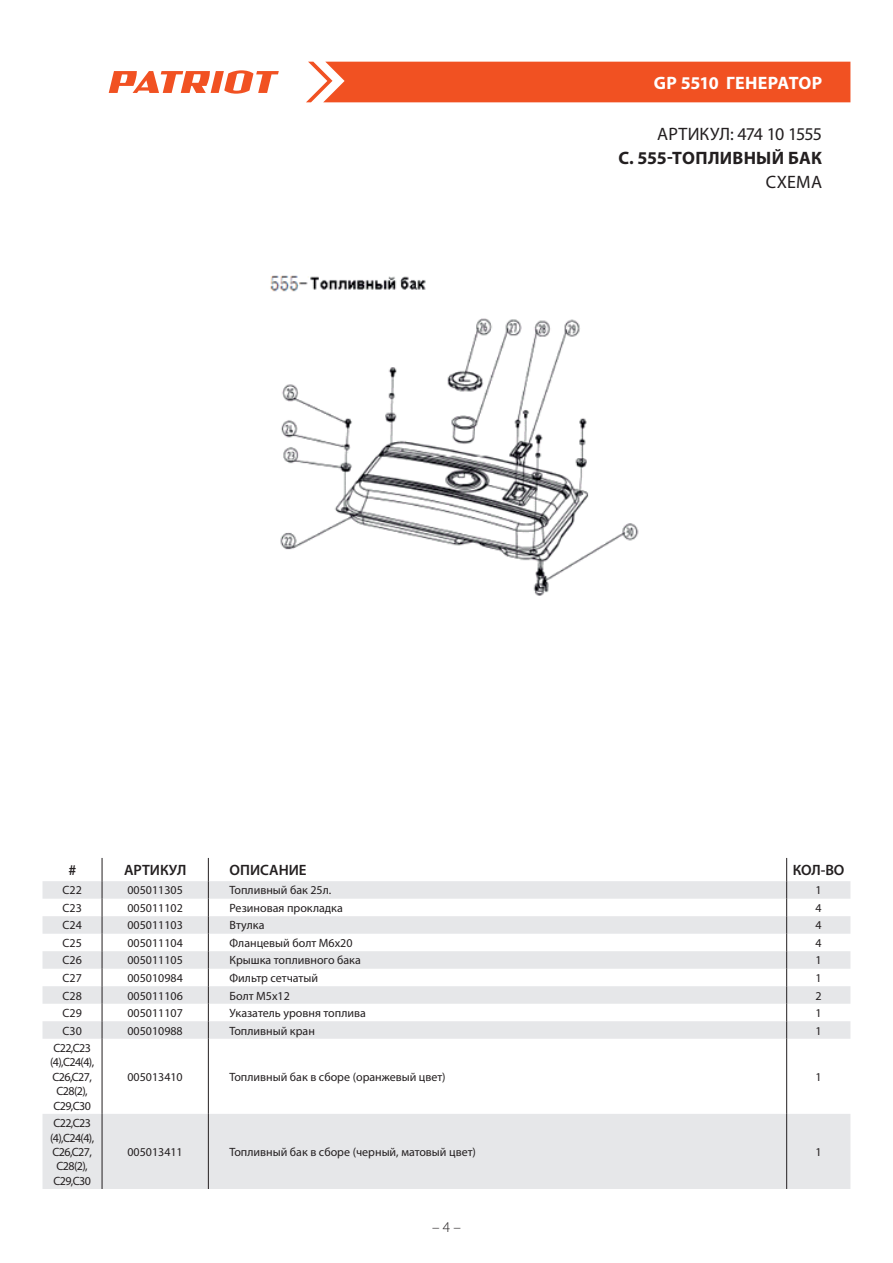
<style>
.page{position:relative;width:893px;height:1263px;background:#fff}
.page>*{position:absolute;margin:0;border:0;box-sizing:border-box;transform-origin:0 0}
.t1{font:700 18px "Myriad Pro";letter-spacing:.005em;color:#231f20}
.t2{font:18px "Myriad Pro";letter-spacing:-.02em;color:#231f20}
.t3{font:700 18px "Myriad Pro";letter-spacing:-.005em;color:#fff}
.t4{font:18px "Myriad Pro";letter-spacing:.005em;color:#231f20}
.t5{font:600 15px "Myriad Pro";color:#231f20}
.t6{font:300 15px "Myriad Pro";color:#231f20}
.t7{font:12px "Myriad Pro";color:#231f20}
.t8{font:12px/14.4px "Myriad Pro";letter-spacing:-.05em;color:#231f20;text-align:center}
</style>
<div class="page">
<div style="left:306px;top:62px;width:544px;height:40px;background:#f15122"></div>
<svg style="left:109px;top:70px;width:170px;height:24px"></svg>
<svg style="left:43px;top:881px;width:807px;height:308px;fill:#e6e7e9"></svg>
<svg style="left:102px;top:858px;width:1px;height:181px"></svg>
<svg style="left:208px;top:858px;width:1px;height:181px"></svg>
<svg style="left:786px;top:858px;width:1px;height:181px"></svg>
<hr style="left:102px;top:1039px;width:1px;height:75px;background:#231f20">
<hr style="left:208px;top:1039px;width:1px;height:75px;background:#231f20">
<hr style="left:786px;top:1039px;width:1px;height:75px;background:#231f20">
<hr style="left:102px;top:1114px;width:1px;height:75px;background:#231f20">
<hr style="left:208px;top:1114px;width:1px;height:75px;background:#231f20">
<hr style="left:786px;top:1114px;width:1px;height:75px;background:#231f20">
<img style="left:270px;top:275px;width:369px;height:321px">
<h1 class="t3" style="left:654px;top:71px;width:116px">GP 5510 ГЕНЕРАТОР</h1>
<h1 class="t2" style="left:657px;top:123px;width:166px">АРТИКУЛ: 474 10 1555</h1>
<h1 class="t1" style="left:618px;top:147px;width:103px">С. 555-ТОПЛИВ</h1>
<h1 class="t1" style="left:744px;top:147px;width:68px">НЫЙ БАК</h1>
<h1 class="t4" style="left:766px;top:171px;width:58px">СХЕМА</h1>
<p class="t5" style="left:68px;top:861px;width:9px">#</p>
<p class="t5" style="left:124px;top:861px;width:64px">АРТИКУЛ</p>
<p class="t5" style="left:230px;top:861px;width:78px">ОПИСАНИЕ</p>
<p class="t5" style="left:793px;top:861px;width:53px">КОЛ-ВО</p>
<p class="t7" style="left:63px;top:883px;width:21px">С22</p>
<p class="t7" style="left:127px;top:883px;width:57px">005011305</p>
<p class="t7" style="left:230px;top:883px;width:103px">Топливный бак 25л.</p>
<p class="t7" style="left:815px;top:883px;width:8px">1</p>
<p class="t7" style="left:63px;top:900px;width:21px">С23</p>
<p class="t7" style="left:127px;top:900px;width:57px">005011102</p>
<p class="t7" style="left:230px;top:900px;width:115px">Резиновая прокладка</p>
<p class="t7" style="left:815px;top:900px;width:8px">4</p>
<p class="t7" style="left:63px;top:918px;width:21px">С24</p>
<p class="t7" style="left:127px;top:918px;width:57px">005011103</p>
<p class="t7" style="left:230px;top:918px;width:36px">Втулка</p>
<p class="t7" style="left:815px;top:918px;width:8px">4</p>
<p class="t7" style="left:63px;top:935px;width:21px">С25</p>
<p class="t7" style="left:127px;top:935px;width:57px">005011104</p>
<p class="t7" style="left:230px;top:935px;width:125px">Фланцевый болт М6х20</p>
<p class="t7" style="left:815px;top:935px;width:8px">4</p>
<p class="t7" style="left:63px;top:953px;width:21px">С26</p>
<p class="t7" style="left:127px;top:953px;width:57px">005011105</p>
<p class="t7" style="left:230px;top:953px;width:133px">Крышка топливного бака</p>
<p class="t7" style="left:815px;top:953px;width:8px">1</p>
<p class="t7" style="left:63px;top:970px;width:21px">С27</p>
<p class="t7" style="left:127px;top:970px;width:57px">005010984</p>
<p class="t7" style="left:230px;top:970px;width:90px">Фильтр сетчатый</p>
<p class="t7" style="left:815px;top:970px;width:8px">1</p>
<p class="t7" style="left:63px;top:988px;width:21px">С28</p>
<p class="t7" style="left:127px;top:988px;width:57px">005011106</p>
<p class="t7" style="left:230px;top:988px;width:62px">Болт М5х12</p>
<p class="t7" style="left:815px;top:988px;width:8px">2</p>
<p class="t7" style="left:63px;top:1005px;width:21px">С29</p>
<p class="t7" style="left:127px;top:1005px;width:57px">005011107</p>
<p class="t7" style="left:230px;top:1005px;width:138px">Указатель уровня топлива</p>
<p class="t7" style="left:815px;top:1005px;width:8px">1</p>
<p class="t7" style="left:63px;top:1023px;width:21px">С30</p>
<p class="t7" style="left:127px;top:1023px;width:57px">005010988</p>
<p class="t7" style="left:230px;top:1023px;width:87px">Топливный кран</p>
<p class="t7" style="left:815px;top:1023px;width:8px">1</p>
<p class="t8" style="left:50px;top:1040px;width:46px">C22,C23 (4),C24(4),<br>C26,C27,<br>C28(2),<br>C29,C30</p>
<p class="t7" style="left:127px;top:1069px;width:57px">005013410</p>
<p class="t7" style="left:230px;top:1069px;width:218px">Топливный бак в сборе (оранжевый цвет)</p>
<p class="t7" style="left:815px;top:1069px;width:8px">1</p>
<p class="t8" style="left:50px;top:1116px;width:46px">C22,C23 (4),C24(4),<br>C26,C27,<br>C28(2),<br>C29,C30</p>
<p class="t7" style="left:127px;top:1144px;width:57px">005013411</p>
<p class="t7" style="left:230px;top:1144px;width:248px">Топливный бак в сборе (черный, матовый цвет)</p>
<p class="t7" style="left:815px;top:1144px;width:8px">1</p>
<p class="t6" style="left:432px;top:1218px;width:30px">– 4 –</p>
</div>
